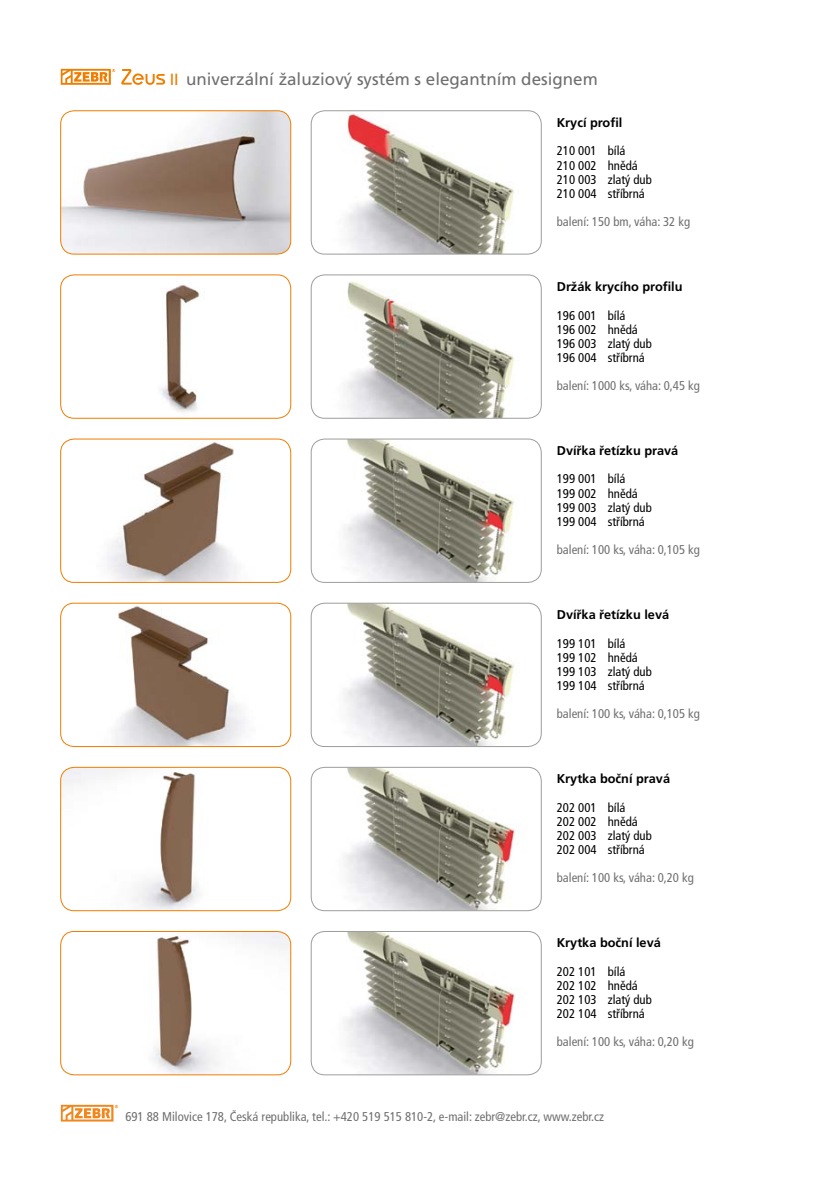
<style>
.page{position:relative;width:840px;height:1191px;background:#fff}
.page>*{position:absolute;margin:0;border:0;box-sizing:border-box;transform-origin:0 0}
.t1{font:17px "Frutiger CE";color:#706f6f}
.t2{font:condensed 12.8px/14.2px "Frutiger CE";color:#000}
.t3{font:condensed 12.8px "Frutiger CE";color:#706f6f}
.t4{font:700 12.8px "Frutiger CE";color:#000}
.s1{font-size:16.2px;color:#ef7d00}
</style>
<div class="page">
<svg style="left:61px;top:1104px;width:57px;height:17px"></svg>
<svg style="left:61px;top:69px;width:54px;height:16px"></svg>
<svg style="left:121px;top:69px;width:44px;height:16px"></svg>
<img style="left:62px;top:111px;width:228px;height:142px">
<div style="left:60px;top:110px;width:231px;height:145px;border:1px solid #ef7d00;border-radius:14px"></div>
<img style="left:312px;top:111px;width:229px;height:142px">
<div style="left:310px;top:110px;width:231px;height:145px;border:1px solid #9d9d9c;border-radius:14px"></div>
<img style="left:62px;top:276px;width:228px;height:141px">
<div style="left:60px;top:274px;width:231px;height:145px;border:1px solid #ef7d00;border-radius:14px"></div>
<img style="left:312px;top:275px;width:229px;height:142px">
<div style="left:310px;top:274px;width:231px;height:145px;border:1px solid #9d9d9c;border-radius:14px"></div>
<img style="left:61px;top:931px;width:229px;height:143px">
<div style="left:60px;top:931px;width:231px;height:144px;border:1px solid #ef7d00;border-radius:14px"></div>
<img style="left:61px;top:767px;width:229px;height:143px">
<div style="left:60px;top:767px;width:231px;height:144px;border:1px solid #ef7d00;border-radius:14px"></div>
<img style="left:61px;top:604px;width:229px;height:142px">
<div style="left:60px;top:602px;width:231px;height:145px;border:1px solid #ef7d00;border-radius:14px"></div>
<img style="left:62px;top:440px;width:228px;height:141px">
<div style="left:60px;top:438px;width:231px;height:145px;border:1px solid #ef7d00;border-radius:14px"></div>
<img style="left:312px;top:931px;width:229px;height:143px">
<div style="left:310px;top:931px;width:231px;height:144px;border:1px solid #9d9d9c;border-radius:14px"></div>
<img style="left:312px;top:767px;width:229px;height:143px">
<div style="left:310px;top:767px;width:231px;height:144px;border:1px solid #9d9d9c;border-radius:14px"></div>
<img style="left:312px;top:604px;width:229px;height:142px">
<div style="left:310px;top:602px;width:231px;height:145px;border:1px solid #9d9d9c;border-radius:14px"></div>
<img style="left:312px;top:440px;width:229px;height:142px">
<div style="left:310px;top:438px;width:231px;height:145px;border:1px solid #9d9d9c;border-radius:14px"></div>
<h1 class="t1" style="left:170px;top:70px;width:429px"><span class="s1">II</span> univerzální žaluziový systém s elegantním designem</h1>
<p class="t4" style="left:556px;top:115px;width:67px">Krycí profil</p>
<p class="t2" style="left:556px;top:144px;width:96px">210 001 bílá<br>210 002 hnědá<br>210 003 zlatý dub<br>210 004 stříbrná</p>
<p class="t3" style="left:556px;top:214px;width:135px">balení: 150 bm, váha: 32 kg</p>
<p class="t4" style="left:556px;top:279px;width:127px">Držák krycího profilu</p>
<p class="t2" style="left:556px;top:308px;width:96px">196 001 bílá<br>196 002 hnědá<br>196 003 zlatý dub<br>196 004 stříbrná</p>
<p class="t3" style="left:556px;top:378px;width:145px">balení: 1000 ks, váha: 0,45 kg</p>
<p class="t4" style="left:556px;top:443px;width:123px">Dvířka řetízku pravá</p>
<p class="t2" style="left:556px;top:472px;width:96px">199 001 bílá<br>199 002 hnědá<br>199 003 zlatý dub<br>199 004 stříbrná</p>
<p class="t3" style="left:556px;top:542px;width:145px">balení: 100 ks, váha: 0,105 kg</p>
<p class="t4" style="left:556px;top:607px;width:114px">Dvířka řetízku levá</p>
<p class="t2" style="left:556px;top:636px;width:96px">199 101 bílá<br>199 102 hnědá<br>199 103 zlatý dub<br>199 104 stříbrná</p>
<p class="t3" style="left:556px;top:706px;width:145px">balení: 100 ks, váha: 0,105 kg</p>
<p class="t4" style="left:556px;top:771px;width:115px">Krytka boční pravá</p>
<p class="t2" style="left:556px;top:800px;width:96px">202 001 bílá<br>202 002 hnědá<br>202 003 zlatý dub<br>202 004 stříbrná</p>
<p class="t3" style="left:556px;top:870px;width:138px">balení: 100 ks, váha: 0,20 kg</p>
<p class="t4" style="left:556px;top:935px;width:105px">Krytka boční levá</p>
<p class="t2" style="left:556px;top:964px;width:96px">202 101 bílá<br>202 102 hnědá<br>202 103 zlatý dub<br>202 104 stříbrná</p>
<p class="t3" style="left:556px;top:1034px;width:138px">balení: 100 ks, váha: 0,20 kg</p>
<p class="t3" style="left:125px;top:1109px;width:480px">691 88 Milovice 178, Česká republika, tel.: +420 519 515 810-2, e-mail: zebr@zebr.cz, www.zebr.cz</p>
</div>
